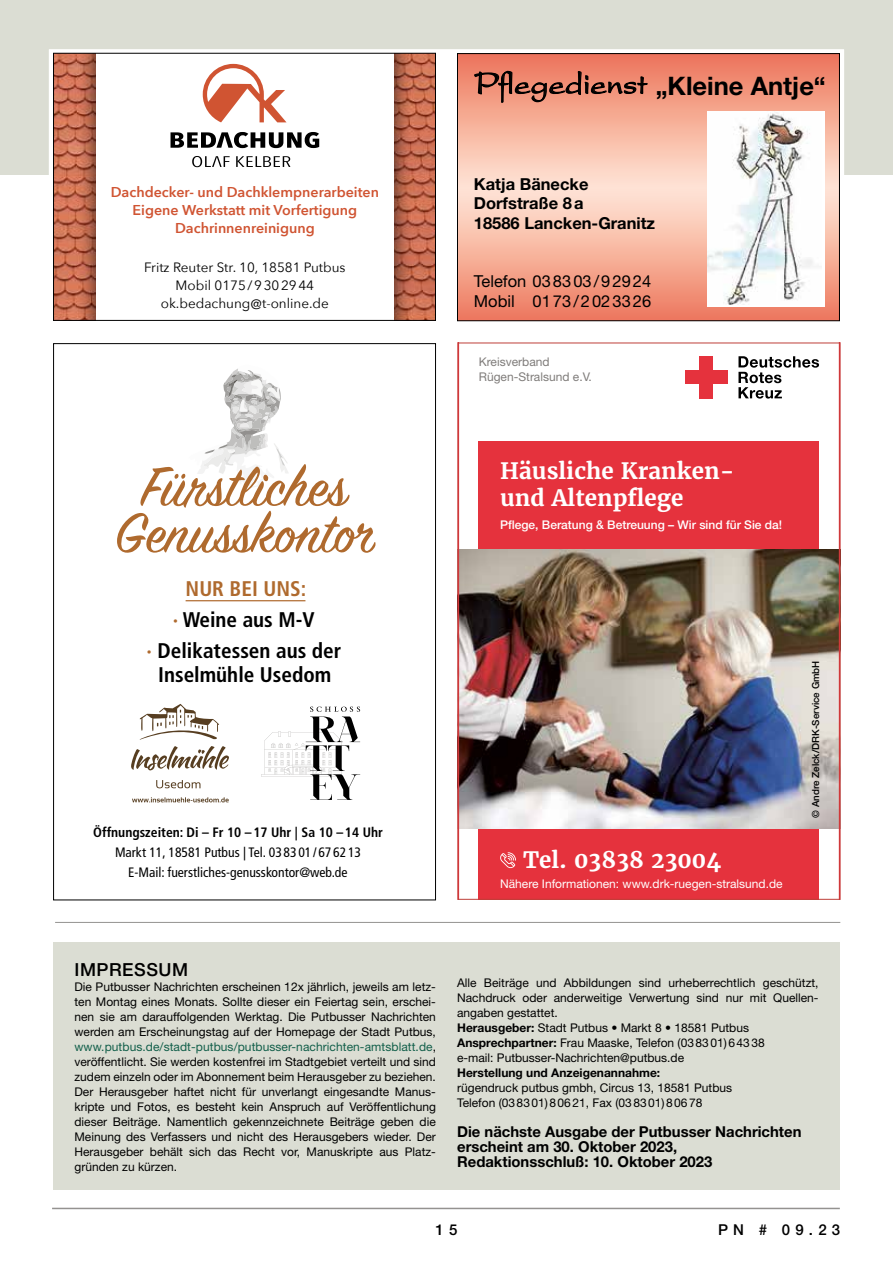
<style>
.page{position:relative;width:893px;height:1263px;background:#fff}
.page>*{position:absolute;margin:0;border:0;box-sizing:border-box;transform-origin:0 0}
.t1{font:62.1px/46.5px "Sign Painter House Script";color:#af6a2e;text-align:center}
.t2{font:32.55px "Present";color:#000}
.t3{font:700 25.5px "Helvetica Neue LT";color:#000}
.t4{font:700 22.5px/27px "Merriweather";color:#fff}
.t5{font:700 condensed 21.15px/30.8px "Frutiger LT Std";color:#000;text-align:center}
.t6{font:500 18px "Helvetica Neue LT Std";letter-spacing:.03em;color:#000}
.t7{font:700 16.5px/19.5px "Helvetica Neue LT";color:#000}
.t8{font:16.5px/19.5px "Helvetica Neue LT";color:#000}
.t9{font:15.6px/18.6px "Helvetica Neue LT";color:#000;text-align:right}
.t10{font:700 15.6px/18.6px "Helvetica Neue LT";color:#000}
.t11{font:700 15px/15px "Helvetica Neue LT Std";color:#000}
.t12{font:500 15px "Helvetica Neue LT Std";color:#000}
.t13{font:600 14.25px/18px "Avenir Next";color:#d05432;text-align:center}
.t14{font:condensed 13.65px/19.6px "Frutiger LT Std";color:#000;text-align:center}
.t15{font:700 condensed 13.65px "Frutiger LT Std";color:#000}
.t16{font:13.5px/18px "Avenir Next";color:#000;text-align:center}
.t17{font:12px/15px "Helvetica Neue LT Std";color:#000}
.t18{font:12px "Helvetica Neue";color:#fff}
.t19{font:500 12px "Helvetica Neue";color:#fff}
.t20{font:12px/15px "Helvetica Neue";color:#7f7c7a}
.t21{font:700 12px "Helvetica Neue LT Std";color:#000}
.t22{font:500 9.75px "Helvetica Neue";color:#000}
.s1{color:#af6a2e}
.s2{color:#125f4a}
.s3{font-weight:700}
</style>
<div class="page">
<hr style="left:52px;top:1208px;width:788px;height:1px;background:#949290">
<div style="left:0;top:0;width:893px;height:174px;background:#dbddd3"></div>
<svg style="left:47px;top:49px;width:799px;height:273px"></svg>
<div style="left:53px;top:942px;width:787px;height:247px;background:#dbddd3"></div>
<img style="left:460px;top:356px;width:378px;height:542px">
<hr style="left:55px;top:922px;width:785px;height:1px;background:#949290">
<svg style="left:133px;top:368px;width:228px;height:435px"></svg>
<svg style="left:131px;top:746px;width:98px;height:24px"></svg>
<svg style="left:156px;top:780px;width:44px;height:8px"></svg>
<svg style="left:139px;top:704px;width:80px;height:36px"></svg>
<svg style="left:132px;top:797px;width:97px;height:5px"></svg>
<svg style="left:261px;top:707px;width:99px;height:93px"></svg>
<hr style="left:186px;top:600px;width:119px;height:1px;background:#af6a2e">
<img style="left:55px;top:55px;width:379px;height:264px">
<div style="left:77px;top:53px;width:336px;height:267px;background:#000;opacity:.75"></div>
<div style="left:96px;top:53px;width:298px;height:267px;background:#fff"></div>
<svg style="left:203px;top:64px;width:83px;height:58px"></svg>
<svg style="left:236px;top:156px;width:54px;height:11px"></svg>
<svg style="left:171px;top:132px;width:148px;height:16px"></svg>
<svg style="left:192px;top:156px;width:38px;height:11px"></svg>
<div style="left:53px;top:53px;width:383px;height:268px;border:1px solid #000"></div>
<svg style="left:459px;top:55px;width:379px;height:264px;background:#f7b49f"></svg>
<div style="left:457px;top:53px;width:383px;height:268px;border:1px solid #000"></div>
<svg style="left:458px;top:62px;width:375px;height:42px;background:#df826b"></svg>
<div style="left:708px;top:111px;width:117px;height:195px;background:#fff"></div>
<img style="left:708px;top:112px;width:105px;height:192px">
<p class="t13" style="left:111px;top:183px;width:270px">Dachdecker- und Dachklempnerarbeiten<br>Eigene Werkstatt mit Vorfertigung<br>Dachrinnenreinigung</p>
<p class="t16" style="left:144px;top:258px;width:203px">Fritz Reuter Str. 10, 18581 Putbus<br>Mobil 0175/9302944 ok.bedachung@t-online.de</p>
<h1 class="t1" style="left:115px;top:469px;width:263px">Fürstliches<br>Genusskontor</h1>
<h3 class="t5" style="left:146px;top:573px;width:196px"><span class="s1">NUR BEI UNS:<br>·</span> Weine aus M-V<br><span class="s1">·</span> Delikatessen aus der</h3>
<h3 class="t5" style="left:158px;top:659px;width:175px">Inselmühle Usedom</h3>
<p class="t15" style="left:93px;top:825px;width:291px">Öffnungszeiten: Di – Fr 10 –17 Uhr | Sa 10 –14 Uhr</p>
<p class="t14" style="left:115px;top:843px;width:248px">Markt 11, 18581 Putbus | Tel. 03 83 01 / 67 62 13<br>E-Mail: fuerstliches-genusskontor@web.de</p>
<h2 class="t2" style="left:474px;top:65px;width:174px">Pflegedienst</h2>
<h3 class="t3" style="left:656px;top:70px;width:171px">„Kleine Antje“</h3>
<h3 class="t7" style="left:474px;top:174px;width:183px">Katja Bänecke<br>Dorfstraße 8a<br>18586 Lancken-Granitz</h3>
<h3 class="t10" style="left:474px;top:190px;width:162px">Antje u. Katja Hahnke<br>Dorfstraße 8a</h3>
<h3 class="t9" style="left:474px;top:264px;width:156px">038303/92924<br>Mobil 0173/2023326</h3>
<h3 class="t9" style="left:474px;top:264px;width:25px">Tel.</h3>
<h3 class="t8" style="left:474px;top:271px;width:179px">Telefon 038303/92924<br>Mobil 0173/2023326</h3>
<p class="t20" style="left:479px;top:354px;width:114px">Kreisverband<br>Rügen-Stralsund e.V.</p>
<h3 class="t4" style="left:500px;top:457px;width:236px">Häusliche Kranken&shy;und Altenpflege</h3>
<p class="t19" style="left:500px;top:517px;width:284px">Pflege, Beratung &amp; Betreuung – Wir sind für Sie da!</p>
<h3 class="t4" style="left:523px;top:846px;width:200px">Tel. 03838 23004</h3>
<p class="t18" style="left:500px;top:876px;width:284px">Nähere Informationen: www.drk-ruegen-stralsund.de</p>
<p class="t22" style="left:810px;top:818px;width:159px;rotate:-90deg">© Andre Zelck/DRK-Service GmbH</p>
<h3 class="t6" style="left:74px;top:959px;width:115px">IMPRESSUM</h3>
<p class="t17" style="left:74px;top:979px;width:363px;text-align:justify">Die Putbusser Nachrichten erscheinen 12x jährlich, jeweils am letz&shy;ten Montag eines Monats. Sollte dieser ein Feiertag sein, erschei&shy;nen sie am darauffolgenden Werktag. Die Putbusser Nachrichten werden am Erscheinungstag auf der Homepage der Stadt Putbus, <span class="s2">www.putbus.de/stadt-putbus/putbusser-nachrichten-amtsblatt.de</span>, veröffentlicht. Sie werden kostenfrei im Stadtgebiet verteilt und sind zudem einzeln oder im Abonnement beim Herausgeber zu beziehen.<br>Der Herausgeber haftet nicht für unverlangt eingesandte Manus&shy;kripte und Fotos, es besteht kein Anspruch auf Veröffentlichung dieser Beiträge. Namentlich gekennzeichnete Beiträge geben die Meinung des Verfassers und nicht des Herausgebers wieder. Der Herausgeber behält sich das Recht vor, Manuskripte aus Platz&shy;gründen zu kürzen.</p>
<p class="t17" style="left:457px;top:975px;width:363px">Alle Beiträge und Abbildungen sind urheberrechtlich geschützt, Nachdruck oder anderweitige Verwertung sind nur mit Quellen&shy;angaben gestattet.<br><span class="s3">Herausgeber:</span> Stadt Putbus • Markt 8 • 18581 Putbus <span class="s3">Ansprechpartner:</span> Frau Maaske, Telefon (038301)64338<br>e-mail: Putbusser-Nachrichten@putbus.de</p>
<p class="t21" style="left:457px;top:1065px;width:205px">Herstellung und Anzeigenannahme:</p>
<p class="t17" style="left:457px;top:1080px;width:277px">rügendruck putbus gmbh, Circus 13, 18581 Putbus<br>Telefon (038301)80621, Fax (038301)80678</p>
<p class="t11" style="left:457px;top:1123px;width:346px">Die nächste Ausgabe der Putbusser Nachrichten erscheint am 30. Oktober 2023,<br>Redaktionsschluß: 10. Oktober 2023</p>
<p class="t12" style="left:435px;top:1221px;width:23px">1 5</p>
<p class="t12" style="left:718px;top:1221px;width:124px">PN # 09.23</p>
</div>
